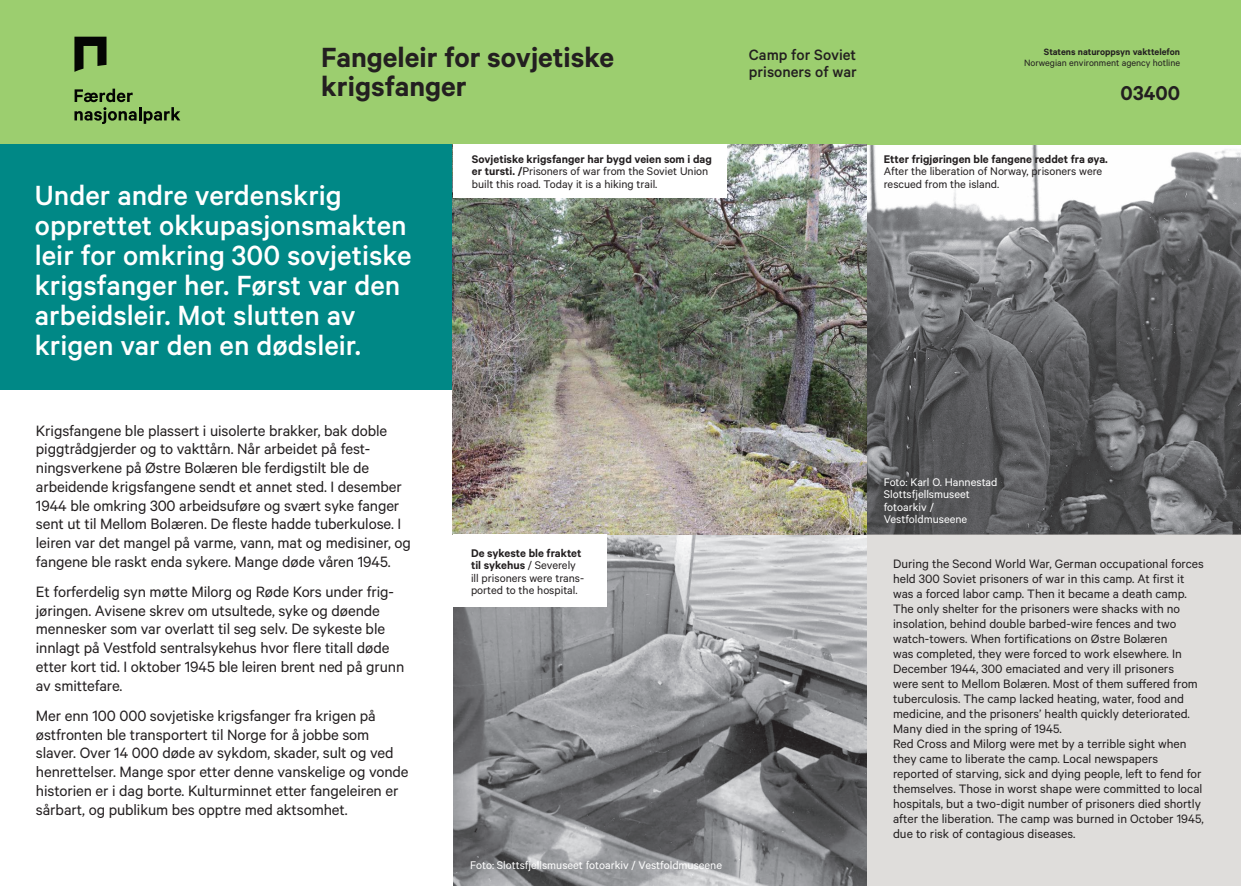
<style>
.page{position:relative;width:1241px;height:886px;background:#fff}
.page>*{position:absolute;margin:0;border:0;box-sizing:border-box;transform-origin:0 0}
.Ingress_norsk{font:500 31.25px/30px "Calibre";color:#fff}
.Header_1_norsk{font:600 31.25px/29.4px "Calibre";color:#231f20}
.Brødtekst_andre_språ{font:600 22.5px "Calibre";color:#231f20}
.Brødtekst_norsk{font:16.88px/18.8px "Calibre";letter-spacing:-.005em;color:#231f20}
.Header_1_andre_språk{font:500 16.88px/16.9px "Calibre";color:#231f20}
.Brødtekst_andre_språ-2{font:13.75px/15px "Calibre";color:#231f20}
.Bildetekst_hvit_inry{font:12.5px/12.5px "Calibre";color:#231f20}
.Bildetekst_hvit_inry-2{font:12.5px/12.5px "Calibre";color:#fff}
.Brødtekst_andre_språ-3{font:10.31px "Calibre";color:#231f20}
.Brødtekst_andre_språ-4{font:600 10.31px "Calibre";color:#231f20}
.s1{font-weight:600}
</style>
<div class="page">
<img style="left:865px;top:144px;width:375px;height:390px">
<div style="left:865px;top:534px;width:375px;height:352px;background:#dfdddb"></div>
<div style="left:0;top:0;width:1240px;height:144px;background:#9cce6f"></div>
<div style="left:0;top:144px;width:453px;height:246px;background:#008886"></div>
<img style="left:453px;top:144px;width:412px;height:742px">
<svg style="left:74px;top:89px;width:106px;height:35px"></svg>
<svg style="left:74px;top:37px;width:32px;height:35px"></svg>
<div style="left:453px;top:144px;width:273px;height:54px;background:#fff"></div>
<div style="left:453px;top:534px;width:153px;height:73px;background:#fff"></div>
<p class="Header_1_norsk" style="left:321px;top:41px;width:294px">Fangeleir for sovjetiske krigsfanger</p>
<p class="Ingress_norsk" style="left:35px;top:179px;width:378px">Under andre verdenskrig opprettet okkupasjonsmakten leir for omkring 300 sovjetiske krigsfanger her. Først var den arbeidsleir. Mot slutten av krigen var den en dødsleir.</p>
<p class="Brødtekst_norsk" style="left:36px;top:420px;width:376px">Krigsfangene ble plassert i uisolerte brakker, bak doble piggtrådgjerder og to vakttårn. Når arbeidet på fest&shy;ningsverkene på Østre Bolæren ble ferdigstilt ble de arbeidende krigsfangene sendt et annet sted. I desember 1944 ble omkring 300 arbeidsuføre og svært syke fanger sent ut til Mellom Bolæren. De fleste hadde tuberkulose. I leiren var det mangel på varme, vann, mat og medisiner, og fangene ble raskt enda sykere. Mange døde våren 1945.</p>
<p class="Brødtekst_norsk" style="left:36px;top:582px;width:370px">Et forferdelig syn møtte Milorg og Røde Kors under frig&shy;jøringen. Avisene skrev om utsultede, syke og døende mennesker som var overlatt til seg selv. De sykeste ble innlagt på Vestfold sentralsykehus hvor flere titall døde etter kort tid. I oktober 1945 ble leiren brent ned på grunn av smittefare.</p>
<p class="Brødtekst_norsk" style="left:36px;top:705px;width:374px">Mer enn 100 000 sovjetiske krigsfanger fra krigen på østfronten ble transportert til Norge for å jobbe som slaver. Over 14 000 døde av sykdom, skader, sult og ved henrettelser. Mange spor etter denne vanskelige og vonde historien er i dag borte. Kulturminnet etter fangeleiren er sårbart, og publikum bes opptre med aktsomhet.</p>
<p class="Bildetekst_hvit_inry" style="left:472px;top:152px;width:241px"><span class="s1">Sovjetiske krigsfanger har bygd veien som i dag er tursti. /</span>Prisoners of war from the Soviet Union built this road. Today it is a hiking trail.</p>
<p class="Bildetekst_hvit_inry" style="left:471px;top:546px;width:115px"><span class="s1">De sykeste ble fraktet til sykehus</span> / Severely ill prisoners were trans&shy;ported to the hospital.</p>
<p class="Bildetekst_hvit_inry-2" style="left:470px;top:858px;width:253px">Foto: Slottsfjellsmuseet fotoarkiv / Vestfoldmuseene</p>
<p class="Header_1_andre_språk" style="left:748px;top:46px;width:109px">Camp for Soviet prisoners of war</p>
<p class="Brødtekst_andre_språ-4" style="left:1043px;top:46px;width:138px">Statens naturoppsyn vakttelefon</p>
<p class="Brødtekst_andre_språ-3" style="left:1023px;top:57px;width:157px">Norwegian environment agency hotline</p>
<p class="Brødtekst_andre_språ" style="left:1120px;top:80px;width:61px">03400</p>
<p class="Bildetekst_hvit_inry" style="left:883px;top:152px;width:225px"><span class="s1">Etter frigjøringen ble fangene reddet fra øya.<br></span>After the liberation of Norway, prisoners were rescued from the island.</p>
<p class="Bildetekst_hvit_inry-2" style="left:883px;top:475px;width:115px">Foto: Karl O. Hannestad<br>Slottsfjellsmuseet fotoarkiv /</p>
<p class="Bildetekst_hvit_inry-2" style="left:883px;top:512px;width:85px">Vestfoldmuseene</p>
<p class="Brødtekst_andre_språ-2" style="left:892px;top:556px;width:312px">During the Second World War, German occupational forces held 300 Soviet prisoners of war in this camp. At first it was a forced labor camp. Then it became a death camp.</p>
<p class="Brødtekst_andre_språ-2" style="left:892px;top:601px;width:306px">The only shelter for the prisoners were shacks with no insolation, behind double barbed-wire fences and two watch-towers. When fortifications on Østre Bolæren<br>was completed, they were forced to work elsewhere. In December 1944, 300 emaciated and very ill prisoners were sent to Mellom Bolæren. Most of them suffered from tuberculosis. The camp lacked heating, water, food and medicine, and the prisoners’ health quickly deteriorated.<br>Many died in the spring of 1945.</p>
<p class="Brødtekst_andre_språ-2" style="left:892px;top:736px;width:312px">Red Cross and Milorg were met by a terrible sight when they came to liberate the camp. Local newspapers reported of starving, sick and dying people, left to fend for themselves. Those in worst shape were committed to local hospitals, but a two-digit number of prisoners died shortly after the liberation. The camp was burned in October 1945, due to risk of contagious diseases.</p>
</div>
